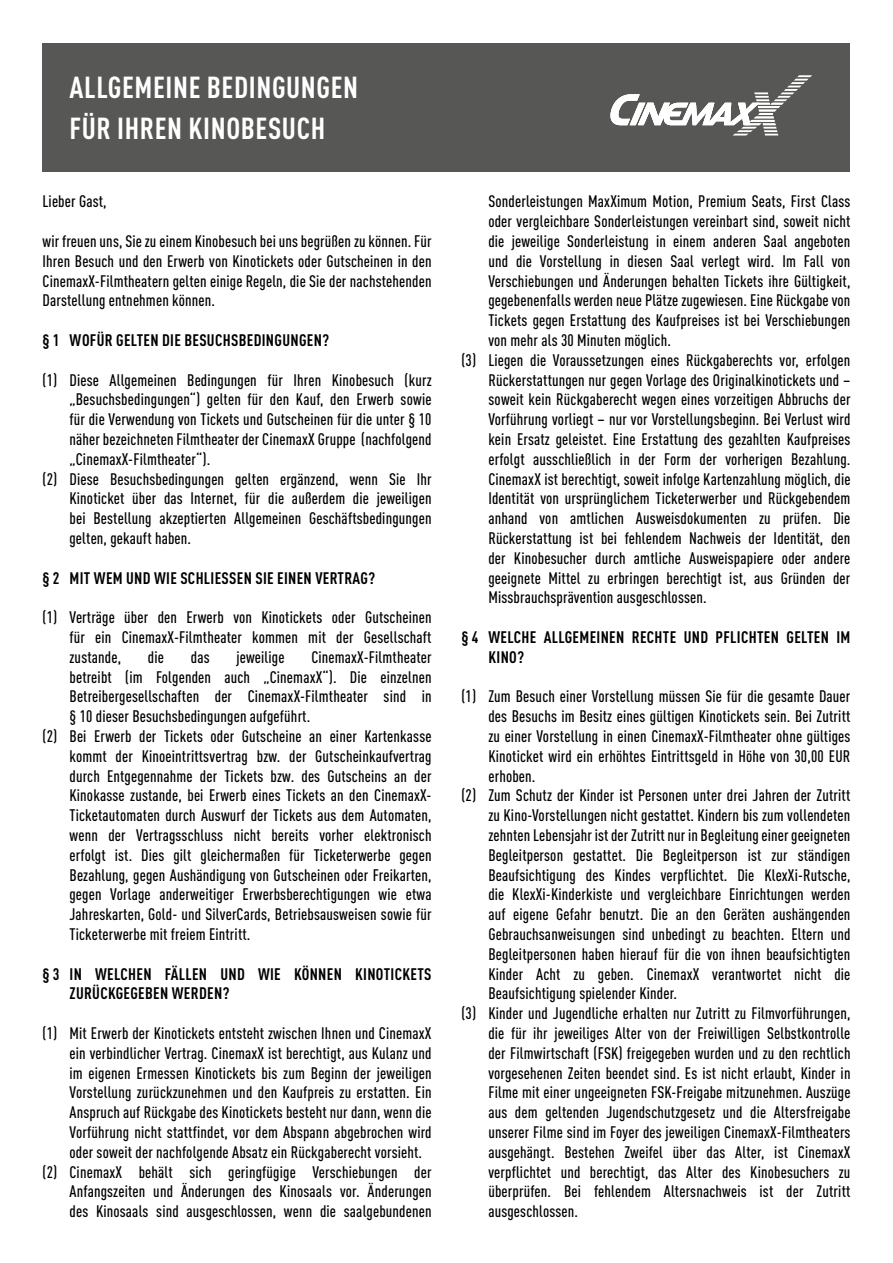
<style>
.page{position:relative;width:893px;height:1263px;background:#fff}
.page>*{position:absolute;margin:0;border:0;box-sizing:border-box;transform-origin:0 0}
.t1{font:700 condensed 30px/40.5px "DIN Pro";letter-spacing:.02em;color:#fff}
.t2{font:500 condensed 16.5px/19.8px "DIN Pro";letter-spacing:.01em;color:#000;text-align:justify}
.t3{font:700 condensed 16.5px/19.8px "DIN Pro";letter-spacing:.02em;color:#000}
</style>
<div class="page">
<div style="left:43px;top:43px;width:807px;height:128px;background:#575756"></div>
<svg style="left:618px;top:75px;width:194px;height:60px"></svg>
<img style="left:610px;top:94px;width:30px;height:31px">
<img style="left:630px;top:103px;width:15px;height:22px">
<h1 class="t1" style="left:70px;top:65px;width:290px">ALLGEMEINE BEDINGUNGEN<br>FÜR IHREN KINOBESUCH</h1>
<p class="t2" style="left:43px;top:190px;width:66px">Lieber Gast,</p>
<p class="t2" style="left:43px;top:230px;width:391px">wir freuen uns, Sie zu einem Kinobesuch bei uns begrüßen zu können. Für Ihren Besuch und den Erwerb von Kinotickets oder Gutscheinen in den CinemaxX-Filmtheatern gelten einige Regeln, die Sie der nachstehenden Darstellung entnehmen können.</p>
<p class="t3" style="left:43px;top:329px;width:288px">§ 1 WOFÜR GELTEN DIE BESUCHSBEDINGUNGEN?</p>
<p class="t2" style="left:43px;top:368px;width:391px">(1) Diese Allgemeinen Bedingungen für Ihren Kinobesuch (kurz</p>
<p class="t2" style="left:70px;top:388px;width:364px">„Besuchsbedingungen“) gelten für den Kauf, den Erwerb sowie</p>
<p class="t2" style="left:70px;top:408px;width:364px">für die Verwendung von Tickets und Gutscheinen für die unter § 10</p>
<p class="t2" style="left:70px;top:428px;width:364px">näher bezeichneten Filmtheater der CinemaxX Gruppe (nachfolgend</p>
<p class="t2" style="left:70px;top:448px;width:142px">„CinemaxX-Filmtheater“).</p>
<p class="t2" style="left:43px;top:467px;width:391px">(2) Diese Besuchsbedingungen gelten ergänzend, wenn Sie Ihr</p>
<p class="t2" style="left:70px;top:487px;width:364px">Kinoticket über das Internet, für die außerdem die jeweiligen</p>
<p class="t2" style="left:70px;top:507px;width:364px">bei Bestellung akzeptierten Allgemeinen Geschäftsbedingungen</p>
<p class="t2" style="left:70px;top:527px;width:123px">gelten, gekauft haben.</p>
<p class="t3" style="left:43px;top:566px;width:334px">§ 2 MIT WEM UND WIE SCHLIESSEN SIE EINEN VERTRAG?</p>
<p class="t2" style="left:70px;top:606px;width:364px;text-indent:-27px">(1) Verträge über den Erwerb von Kinotickets oder Gutscheinen für ein CinemaxX-Filmtheater kommen mit der Gesellschaft zustande,</p>
<p class="t2" style="left:148px;top:646px;width:18px">die</p>
<p class="t2" style="left:191px;top:646px;width:20px">das</p>
<p class="t2" style="left:236px;top:646px;width:50px">jeweilige</p>
<p class="t2" style="left:311px;top:646px;width:122px">CinemaxX-Filmtheater</p>
<p class="t2" style="left:70px;top:665px;width:364px">betreibt (im Folgenden auch „CinemaxX“). Die einzelnen</p>
<p class="t2" style="left:70px;top:685px;width:364px">Betreibergesellschaften der CinemaxX-Filmtheater sind in</p>
<p class="t2" style="left:70px;top:705px;width:242px">§ 10 dieser Besuchsbedingungen aufgeführt.</p>
<p class="t2" style="left:43px;top:725px;width:391px">(2) Bei Erwerb der Tickets oder Gutscheine an einer Kartenkasse</p>
<p class="t2" style="left:70px;top:745px;width:364px">kommt der Kinoeintrittsvertrag bzw. der Gutscheinkaufvertrag</p>
<p class="t2" style="left:70px;top:764px;width:364px">durch Entgegennahme der Tickets bzw. des Gutscheins an der</p>
<p class="t2" style="left:70px;top:784px;width:364px">Kinokasse zustande, bei Erwerb eines Tickets an den CinemaxX-</p>
<p class="t2" style="left:70px;top:804px;width:364px">Ticketautomaten durch Auswurf der Tickets aus dem Automaten,</p>
<p class="t2" style="left:70px;top:824px;width:364px">wenn der Vertragsschluss nicht bereits vorher elektronisch</p>
<p class="t2" style="left:70px;top:844px;width:364px">erfolgt ist. Dies gilt gleichermaßen für Ticketerwerbe gegen</p>
<p class="t2" style="left:70px;top:863px;width:364px">Bezahlung, gegen Aushändigung von Gutscheinen oder Freikarten,</p>
<p class="t2" style="left:70px;top:883px;width:364px">gegen Vorlage anderweitiger Erwerbsberechtigungen wie etwa</p>
<p class="t2" style="left:70px;top:903px;width:364px">Jahreskarten, Gold- und SilverCards, Betriebsausweisen sowie für</p>
<p class="t2" style="left:70px;top:923px;width:182px">Ticketerwerbe mit freiem Eintritt.</p>
<p class="t3" style="left:70px;top:962px;width:363px;text-indent:-27px">§ 3 IN WELCHEN FÄLLEN UND WIE KÖNNEN KINOTICKETS<br>ZURÜCKGEGEBEN WERDEN?</p>
<p class="t2" style="left:43px;top:1022px;width:391px">(1) Mit Erwerb der Kinotickets entsteht zwischen Ihnen und CinemaxX</p>
<p class="t2" style="left:70px;top:1042px;width:364px">ein verbindlicher Vertrag. CinemaxX ist berechtigt, aus Kulanz und</p>
<p class="t2" style="left:70px;top:1061px;width:364px">im eigenen Ermessen Kinotickets bis zum Beginn der jeweiligen</p>
<p class="t2" style="left:70px;top:1081px;width:364px">Vorstellung zurückzunehmen und den Kaufpreis zu erstatten. Ein</p>
<p class="t2" style="left:70px;top:1101px;width:364px">Anspruch auf Rückgabe des Kinotickets besteht nur dann, wenn die</p>
<p class="t2" style="left:70px;top:1121px;width:364px">Vorführung nicht stattfindet, vor dem Abspann abgebrochen wird</p>
<p class="t2" style="left:70px;top:1141px;width:354px">oder soweit der nachfolgende Absatz ein Rückgaberecht vorsieht.</p>
<p class="t2" style="left:43px;top:1160px;width:391px">(2) CinemaxX behält sich geringfügige Verschiebungen der</p>
<p class="t2" style="left:70px;top:1180px;width:364px">Anfangszeiten und Änderungen des Kinosaals vor. Änderungen</p>
<p class="t2" style="left:70px;top:1200px;width:364px">des Kinosaals sind ausgeschlossen, wenn die saalgebundenen</p>
<p class="t2" style="left:488px;top:190px;width:364px">Sonderleistungen MaxXimum Motion, Premium Seats, First Class</p>
<p class="t2" style="left:488px;top:210px;width:364px">oder vergleichbare Sonderleistungen vereinbart sind, soweit nicht</p>
<p class="t2" style="left:488px;top:230px;width:364px">die jeweilige Sonderleistung in einem anderen Saal angeboten</p>
<p class="t2" style="left:488px;top:250px;width:363px">und die Vorstellung in diesen Saal verlegt wird. Im Fall von</p>
<p class="t2" style="left:488px;top:269px;width:364px">Verschiebungen und Änderungen behalten Tickets ihre Gültigkeit,</p>
<p class="t2" style="left:488px;top:289px;width:364px">gegebenenfalls werden neue Plätze zugewiesen. Eine Rückgabe von</p>
<p class="t2" style="left:488px;top:309px;width:364px">Tickets gegen Erstattung des Kaufpreises ist bei Verschiebungen</p>
<p class="t2" style="left:488px;top:329px;width:184px">von mehr als 30 Minuten möglich.</p>
<p class="t2" style="left:461px;top:349px;width:391px">(3) Liegen die Voraussetzungen eines Rückgaberechts vor, erfolgen</p>
<p class="t2" style="left:488px;top:368px;width:364px">Rückerstattungen nur gegen Vorlage des Originalkinotickets und –</p>
<p class="t2" style="left:488px;top:388px;width:364px">soweit kein Rückgaberecht wegen eines vorzeitigen Abbruchs der</p>
<p class="t2" style="left:488px;top:408px;width:364px">Vorführung vorliegt – nur vor Vorstellungsbeginn. Bei Verlust wird</p>
<p class="t2" style="left:488px;top:428px;width:364px">kein Ersatz geleistet. Eine Erstattung des gezahlten Kaufpreises</p>
<p class="t2" style="left:488px;top:448px;width:364px">erfolgt ausschließlich in der Form der vorherigen Bezahlung.</p>
<p class="t2" style="left:488px;top:467px;width:364px">CinemaxX ist berechtigt, soweit infolge Kartenzahlung möglich, die</p>
<p class="t2" style="left:488px;top:487px;width:364px">Identität von ursprünglichem Ticketerwerber und Rückgebendem</p>
<p class="t2" style="left:488px;top:507px;width:364px">anhand von amtlichen Ausweisdokumenten zu prüfen. Die</p>
<p class="t2" style="left:488px;top:527px;width:364px">Rückerstattung ist bei fehlendem Nachweis der Identität, den</p>
<p class="t2" style="left:488px;top:547px;width:364px">der Kinobesucher durch amtliche Ausweispapiere oder andere</p>
<p class="t2" style="left:488px;top:566px;width:364px">geeignete Mittel zu erbringen berechtigt ist, aus Gründen der</p>
<p class="t2" style="left:488px;top:586px;width:220px">Missbrauchsprävention ausgeschlossen.</p>
<p class="t3" style="left:488px;top:626px;width:363px;text-indent:-27px">§ 4 WELCHE ALLGEMEINEN RECHTE UND PFLICHTEN GELTEN IM<br>KINO?</p>
<p class="t2" style="left:461px;top:685px;width:391px">(1) Zum Besuch einer Vorstellung müssen Sie für die gesamte Dauer</p>
<p class="t2" style="left:488px;top:705px;width:364px">des Besuchs im Besitz eines gültigen Kinotickets sein. Bei Zutritt</p>
<p class="t2" style="left:488px;top:725px;width:364px">zu einer Vorstellung in einen CinemaxX-Filmtheater ohne gültiges</p>
<p class="t2" style="left:488px;top:745px;width:364px">Kinoticket wird ein erhöhtes Eintrittsgeld in Höhe von 30,00 EUR</p>
<p class="t2" style="left:488px;top:764px;width:49px">erhoben.</p>
<p class="t2" style="left:461px;top:784px;width:390px">(2) Zum Schutz der Kinder ist Personen unter drei Jahren der Zutritt</p>
<p class="t2" style="left:488px;top:804px;width:364px">zu Kino-Vorstellungen nicht gestattet. Kindern bis zum vollendeten</p>
<p class="t2" style="left:488px;top:824px;width:364px">zehnten Lebensjahr ist der Zutritt nur in Begleitung einer geeigneten</p>
<p class="t2" style="left:488px;top:844px;width:364px">Begleitperson gestattet. Die Begleitperson ist zur ständigen</p>
<p class="t2" style="left:488px;top:863px;width:364px">Beaufsichtigung des Kindes verpflichtet. Die KlexXi-Rutsche,</p>
<p class="t2" style="left:488px;top:883px;width:364px">die KlexXi-Kinderkiste und vergleichbare Einrichtungen werden</p>
<p class="t2" style="left:488px;top:903px;width:364px">auf eigene Gefahr benutzt. Die an den Geräten aushängenden</p>
<p class="t2" style="left:488px;top:923px;width:364px">Gebrauchsanweisungen sind unbedingt zu beachten. Eltern und</p>
<p class="t2" style="left:488px;top:943px;width:364px">Begleitpersonen haben hierauf für die von ihnen beaufsichtigten</p>
<p class="t2" style="left:488px;top:962px;width:364px">Kinder Acht zu geben. CinemaxX verantwortet nicht die</p>
<p class="t2" style="left:488px;top:982px;width:190px">Beaufsichtigung spielender Kinder.</p>
<p class="t2" style="left:461px;top:1002px;width:391px">(3) Kinder und Jugendliche erhalten nur Zutritt zu Filmvorführungen,</p>
<p class="t2" style="left:488px;top:1022px;width:364px">die für ihr jeweiliges Alter von der Freiwilligen Selbstkontrolle</p>
<p class="t2" style="left:488px;top:1042px;width:364px">der Filmwirtschaft (FSK) freigegeben wurden und zu den rechtlich</p>
<p class="t2" style="left:488px;top:1061px;width:364px">vorgesehenen Zeiten beendet sind. Es ist nicht erlaubt, Kinder in</p>
<p class="t2" style="left:488px;top:1081px;width:364px">Filme mit einer ungeeigneten FSK-Freigabe mitzunehmen. Auszüge</p>
<p class="t2" style="left:488px;top:1101px;width:364px">aus dem geltenden Jugendschutzgesetz und die Altersfreigabe</p>
<p class="t2" style="left:488px;top:1121px;width:364px">unserer Filme sind im Foyer des jeweiligen CinemaxX-Filmtheaters</p>
<p class="t2" style="left:488px;top:1141px;width:364px">ausgehängt. Bestehen Zweifel über das Alter, ist CinemaxX</p>
<p class="t2" style="left:488px;top:1160px;width:364px">verpflichtet und berechtigt, das Alter des Kinobesuchers zu</p>
<p class="t2" style="left:488px;top:1180px;width:364px">überprüfen. Bei fehlendem Altersnachweis ist der Zutritt</p>
<p class="t2" style="left:488px;top:1200px;width:91px">ausgeschlossen.</p>
</div>
